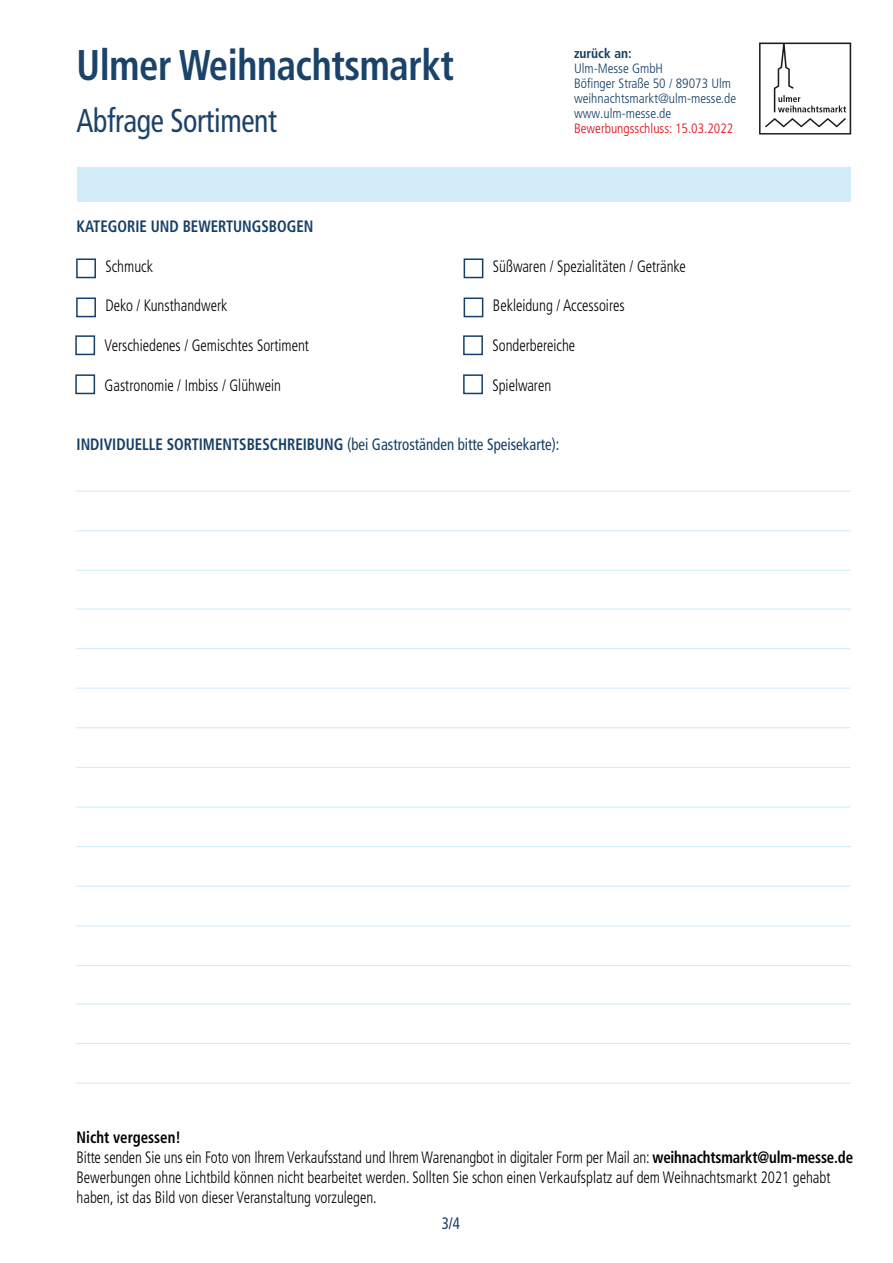
<style>
.page{position:relative;width:893px;height:1263px;background:#fff}
.page>*{position:absolute;margin:0;border:0;box-sizing:border-box;transform-origin:0 0}
.t1{font:700 condensed 42.9px "Frutiger LT Pro";letter-spacing:-.01em;color:#163f67;scale:.9 1}
.t2{font:condensed 33px "Frutiger LT Pro";letter-spacing:-.01em;color:#163f67;scale:.9 1}
.t3{font:300 condensed 16.5px/19.8px "Frutiger LT Pro";color:#000;scale:.9 1}
.t4{font:condensed 16.5px "Frutiger LT Pro";color:#163f67;scale:.9 1}
.t5{font:700 condensed 16.5px "Frutiger LT Pro";color:#163f67;scale:.9 1}
.t6{font:300 condensed 13.5px/15px "Frutiger LT Pro";color:#163f67}
.t7{font:300 condensed 13.5px "Frutiger LT Pro";color:#e30613}
.t8{font:700 condensed 13.5px "Frutiger LT Pro";color:#163f67}
.s1{font-weight:700}
</style>
<div class="page">
<svg style="left:759px;top:43px;width:92px;height:92px"></svg>
<div style="left:77px;top:167px;width:773px;height:35px;background:#d2ecf9"></div>
<div style="left:76px;top:258px;width:20px;height:20px;border:2px solid #163f67"></div>
<div style="left:464px;top:258px;width:19px;height:20px;border:2px solid #163f67"></div>
<div style="left:75px;top:335px;width:20px;height:20px;border:2px solid #163f67"></div>
<div style="left:463px;top:335px;width:20px;height:20px;border:2px solid #163f67"></div>
<div style="left:76px;top:297px;width:20px;height:20px;border:2px solid #163f67"></div>
<div style="left:464px;top:297px;width:19px;height:20px;border:2px solid #163f67"></div>
<div style="left:75px;top:374px;width:20px;height:20px;border:2px solid #163f67"></div>
<div style="left:463px;top:374px;width:20px;height:20px;border:2px solid #163f67"></div>
<hr style="left:76px;top:530px;width:774px;height:1px;background:#d2ecf9">
<hr style="left:76px;top:648px;width:774px;height:1px;background:#d2ecf9">
<hr style="left:76px;top:806px;width:774px;height:2px;background:#d2ecf9">
<hr style="left:76px;top:965px;width:774px;height:1px;background:#d2ecf9">
<hr style="left:76px;top:1082px;width:774px;height:2px;background:#d2ecf9">
<hr style="left:76px;top:491px;width:774px;height:1px;background:#d2ecf9">
<hr style="left:76px;top:608px;width:774px;height:2px;background:#d2ecf9">
<hr style="left:76px;top:767px;width:774px;height:1px;background:#d2ecf9">
<hr style="left:76px;top:925px;width:774px;height:1px;background:#d2ecf9">
<hr style="left:76px;top:1043px;width:774px;height:1px;background:#d2ecf9">
<hr style="left:76px;top:570px;width:774px;height:1px;background:#d2ecf9">
<hr style="left:76px;top:688px;width:774px;height:1px;background:#d2ecf9">
<hr style="left:76px;top:846px;width:774px;height:1px;background:#d2ecf9">
<hr style="left:76px;top:727px;width:774px;height:1px;background:#d2ecf9">
<hr style="left:76px;top:886px;width:774px;height:1px;background:#d2ecf9">
<hr style="left:76px;top:1003px;width:774px;height:1px;background:#d2ecf9">
<h1 class="t1" style="left:77px;top:40px;width:421px">Ulmer Weihnachtsmarkt</h1>
<h2 class="t2" style="left:77px;top:102px;width:224px">Abfrage Sortiment</h2>
<p class="t5" style="left:77px;top:217px;width:265px">KATEGORIE UND BEWERTUNGSBOGEN</p>
<p class="t8" style="left:574px;top:45px;width:59px">zurück an:</p>
<p class="t6" style="left:574px;top:61px;width:164px">Ulm-Messe GmbH<br>Böfinger Straße 50 / 89073 Ulm weihnachtsmarkt@ulm-messe.de www.ulm-messe.de</p>
<p class="t7" style="left:574px;top:120px;width:161px">Bewerbungsschluss: 15.03.2022</p>
<p class="t3" style="left:105px;top:256px;width:54px">Schmuck</p>
<p class="t3" style="left:493px;top:256px;width:216px">Süßwaren / Spezialitäten / Getränke</p>
<p class="t3" style="left:105px;top:296px;width:137px">Deko / Kunsthandwerk</p>
<p class="t3" style="left:493px;top:296px;width:148px">Bekleidung / Accessoires</p>
<p class="t3" style="left:105px;top:336px;width:229px">Verschiedenes / Gemischtes Sortiment</p>
<p class="t3" style="left:492px;top:336px;width:94px">Sonderbereiche</p>
<p class="t3" style="left:105px;top:375px;width:197px">Gastronomie / Imbiss / Glühwein</p>
<p class="t3" style="left:492px;top:375px;width:67px">Spielwaren</p>
<p class="t4" style="left:77px;top:435px;width:538px"><span class="s1">INDIVIDUELLE SORTIMENTSBESCHREIBUNG</span> (bei Gastroständen bitte Speisekarte):</p>
<p class="t3" style="left:77px;top:1128px;width:864px"><span class="s1">Nicht vergessen!<br></span>Bitte senden Sie uns ein Foto von Ihrem Verkaufsstand und Ihrem Warenangbot in digitaler Form per Mail an: <span class="s1">weihnachtsmarkt@ulm-messe.de </span>Bewerbungen ohne Lichtbild können nicht bearbeitet werden. Sollten Sie schon einen Verkaufsplatz auf dem Weihnachtsmarkt 2021 gehabt haben, ist das Bild von dieser Veranstaltung vorzulegen.</p>
<p class="t4" style="left:442px;top:1214px;width:22px">3/4</p>
</div>
